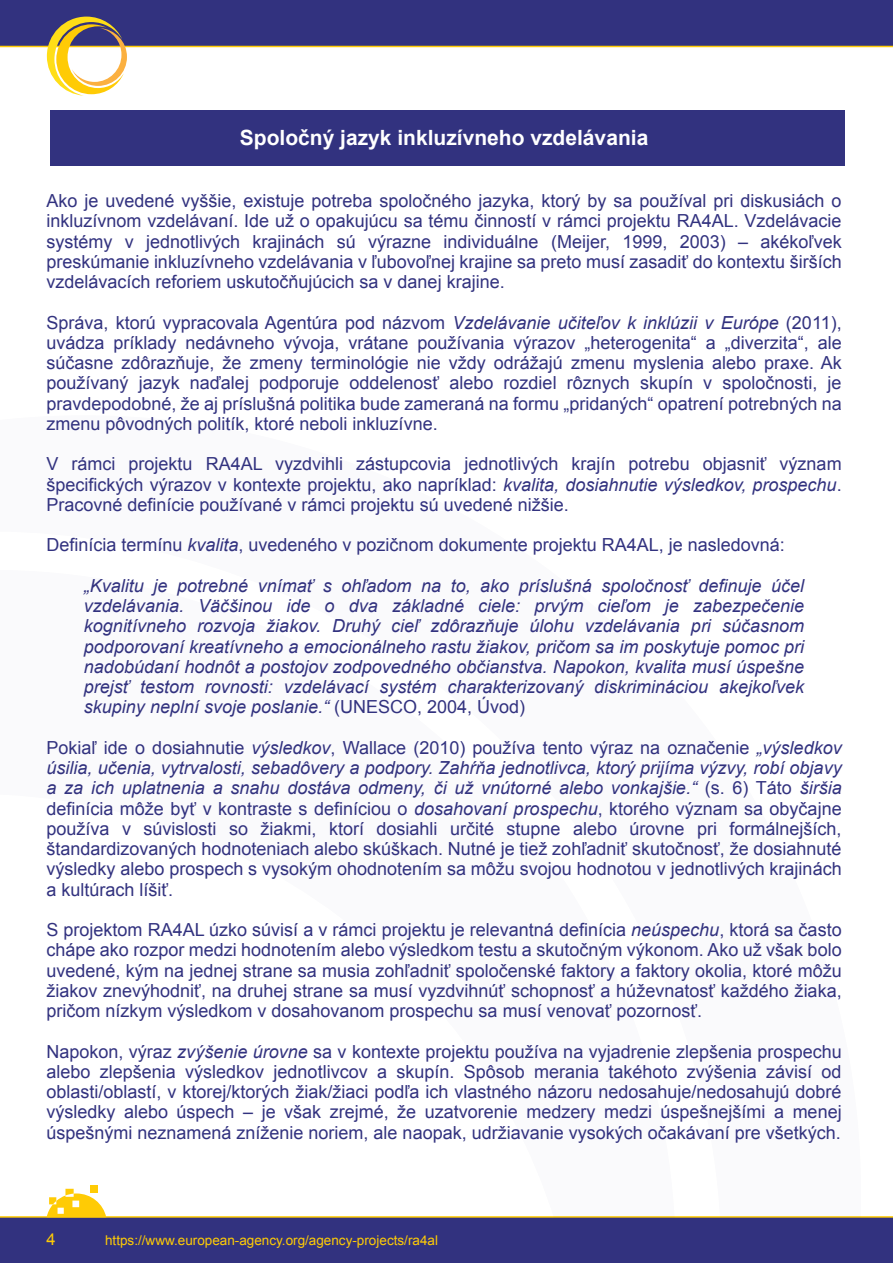
<style>
.page{position:relative;width:893px;height:1263px;background:#fff}
.page>*{position:absolute;margin:0;border:0;box-sizing:border-box;transform-origin:0 0}
.t1{font:700 21px "Arial";color:#fff}
.t2{font:18px/20.2px "Arial";color:#32327f;text-align:justify}
.t3{font:italic 18px/20.2px "Arial";color:#32327f;text-align:justify}
.t4{font:16.5px "Arial";color:#ffcb05}
.t5{font:13.5px "Arial";color:#ffcb05}
.s1{font-style:italic}
.s2{font-style:normal}
</style>
<div class="page">
<div style="left:50px;top:111px;width:795px;height:55px;background:#32327f"></div>
<div style="left:0;top:0;width:893px;height:46px;background:#32327f"></div>
<div style="left:0;top:1217px;width:893px;height:46px;background:#32327f"></div>
<hr style="left:0;top:46px;width:893px;height:1px;background:#ffcb05">
<hr style="left:0;top:1216px;width:893px;height:2px;background:#ffcb05">
<svg style="left:0;top:1185px;width:769px;height:33px"></svg>
<svg style="left:47px;top:17px;width:80px;height:79px"></svg>
<p class="t1" style="left:240px;top:124px;width:410px">Spoločný jazyk inkluzívneho vzdelávania</p>
<p class="t2" style="left:46px;top:191px;width:797px">Ako je uvedené vyššie, existuje potreba spoločného jazyka, ktorý by sa používal pri diskusiách o inkluzívnom vzdelávaní. Ide už o opakujúcu sa tému činností v rámci projektu RA4AL. Vzdelávacie systémy v jednotlivých krajinách sú výrazne individuálne (Meijer, 1999, 2003) – akékoľvek preskúmanie inkluzívneho vzdelávania v ľubovoľnej krajine sa preto musí zasadiť do kontextu širších vzdelávacích reforiem uskutočňujúcich sa v danej krajine.</p>
<p class="t2" style="left:46px;top:312px;width:797px">Správa, ktorú vypracovala Agentúra pod názvom <span class="s1">Vzdelávanie učiteľov k inklúzii v Európe</span> (2011), uvádza príklady nedávneho vývoja, vrátane používania výrazov „heterogenita“ a „diverzita“, ale súčasne zdôrazňuje, že zmeny terminológie nie vždy odrážajú zmenu myslenia alebo praxe. Ak používaný jazyk naďalej podporuje oddelenosť alebo rozdiel rôznych skupín v spoločnosti, je pravdepodobné, že aj príslušná politika bude zameraná na formu „pridaných“ opatrení potrebných na zmenu pôvodných politík, ktoré neboli inkluzívne.</p>
<p class="t2" style="left:46px;top:454px;width:797px">V rámci projektu RA4AL vyzdvihli zástupcovia jednotlivých krajín potrebu objasniť význam špecifických výrazov v kontexte projektu, ako napríklad: <span class="s1">kvalita, dosiahnutie výsledkov, prospechu</span>.<br>Pracovné definície používané v rámci projektu sú uvedené nižšie.</p>
<p class="t2" style="left:46px;top:535px;width:740px">Definícia termínu <span class="s1">kvalita</span>, uvedeného v pozičnom dokumente projektu RA4AL, je nasledovná:</p>
<p class="t3" style="left:84px;top:576px;width:722px">„Kvalitu je potrebné vnímať s ohľadom na to, ako príslušná spoločnosť definuje účel vzdelávania. Väčšinou ide o dva základné ciele: prvým cieľom je zabezpečenie kognitívneho rozvoja žiakov. Druhý cieľ zdôrazňuje úlohu vzdelávania pri súčasnom podporovaní kreatívneho a emocionálneho rastu žiakov, pričom sa im poskytuje pomoc pri nadobúdaní hodnôt a postojov zodpovedného občianstva. Napokon, kvalita musí úspešne prejsť testom rovnosti: vzdelávací systém charakterizovaný diskrimináciou akejkoľvek skupiny neplní svoje poslanie.“ <span class="s2">(UNESCO, 2004, Úvod)</span></p>
<p class="t2" style="left:46px;top:738px;width:797px">Pokiaľ ide o dosiahnutie <span class="s1">výsledkov</span>, Wallace (2010) používa tento výraz na označenie <span class="s1">„výsledkov úsilia, učenia, vytrvalosti, sebadôvery a podpory. Zahŕňa jednotlivca, ktorý prijíma výzvy, robí objavy a za ich uplatnenia a snahu dostáva odmeny, či už vnútorné alebo vonkajšie.“</span> (s. 6) Táto <span class="s1">širšia </span>definícia môže byť v kontraste s definíciou o <span class="s1">dosahovaní prospechu</span>, ktorého význam sa obyčajne používa v súvislosti so žiakmi, ktorí dosiahli určité stupne alebo úrovne pri formálnejších, štandardizovaných hodnoteniach alebo skúškach. Nutné je tiež zohľadniť skutočnosť, že dosiahnuté výsledky alebo prospech s vysokým ohodnotením sa môžu svojou hodnotou v jednotlivých krajinách a kultúrach líšiť.</p>
<p class="t2" style="left:46px;top:920px;width:797px">S projektom RA4AL úzko súvisí a v rámci projektu je relevantná definícia <span class="s1">neúspechu</span>, ktorá sa často chápe ako rozpor medzi hodnotením alebo výsledkom testu a skutočným výkonom. Ako už však bolo uvedené, kým na jednej strane sa musia zohľadniť spoločenské faktory a faktory okolia, ktoré môžu žiakov znevýhodniť, na druhej strane sa musí vyzdvihnúť schopnosť a húževnatosť každého žiaka, pričom nízkym výsledkom v dosahovanom prospechu sa musí venovať pozornosť.</p>
<p class="t2" style="left:46px;top:1041px;width:797px">Napokon, výraz <span class="s1">zvýšenie úrovne</span> sa v kontexte projektu používa na vyjadrenie zlepšenia prospechu alebo zlepšenia výsledkov jednotlivcov a skupín. Spôsob merania takéhoto zvýšenia závisí od oblasti/oblastí, v ktorej/ktorých žiak/žiaci podľa ich vlastného názoru nedosahuje/nedosahujú dobré výsledky alebo úspech – je však zrejmé, že uzatvorenie medzery medzi úspešnejšími a menej úspešnými neznamená zníženie noriem, ale naopak, udržiavanie vysokých očakávaní pre všetkých.</p>
<p class="t4" style="left:47px;top:1229px;width:11px">4</p>
<p class="t5" style="left:105px;top:1232px;width:334px">https://www.european-agency.org/agency-projects/ra4al</p>
</div>
